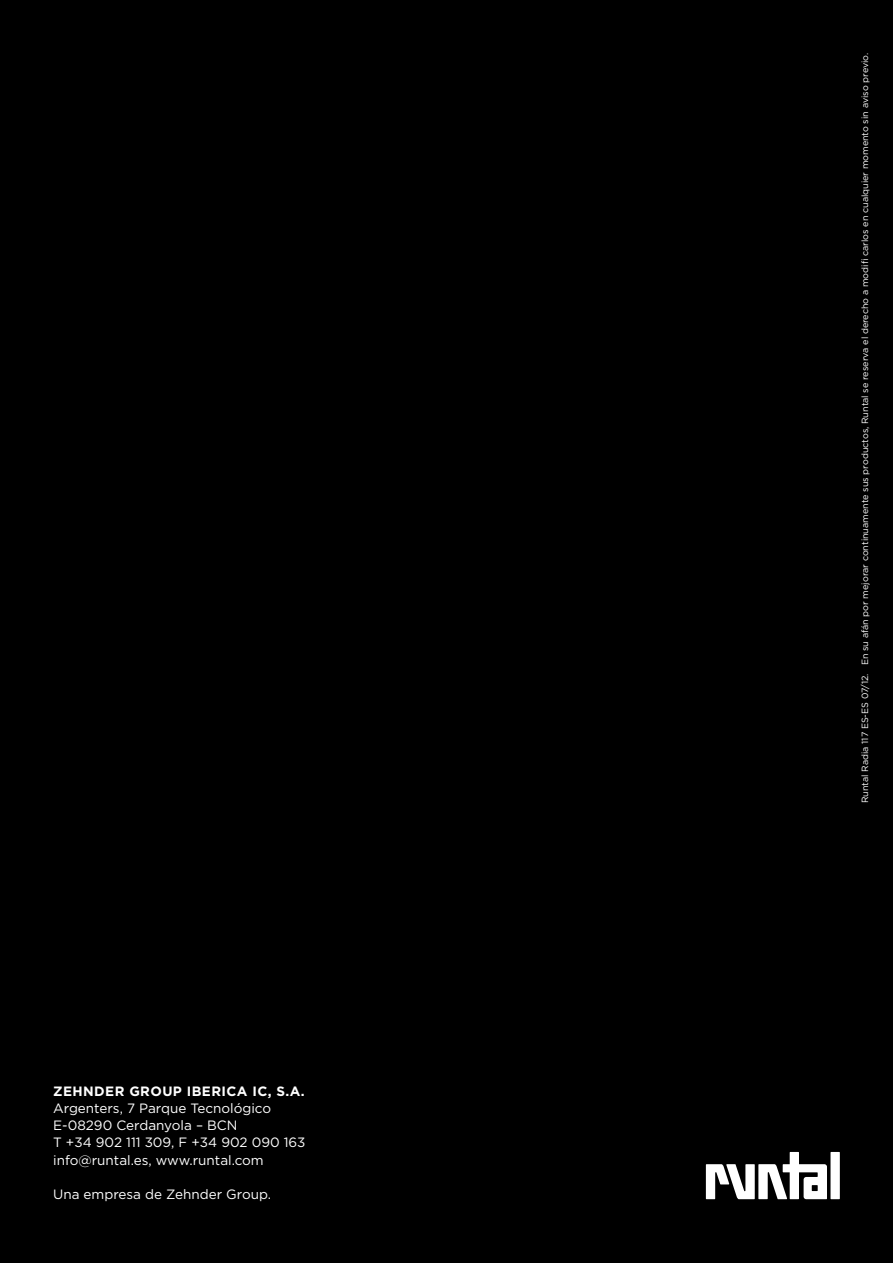
<style>
.page{position:relative;width:893px;height:1263px;background:#000}
.page>*{position:absolute;margin:0;border:0;box-sizing:border-box;transform-origin:0 0}
.t1{font:13.5px/17.2px "Gotham";color:#fff}
.t2{font:700 13.5px "Gotham";letter-spacing:.03em;color:#fff}
.t3{font:9px "Gotham";color:#fff}
</style>
<div class="page">
<svg style="left:706px;top:1152px;width:134px;height:47px"></svg>
<h1 class="t2" style="left:53px;top:1082px;width:253px">ZEHNDER GROUP IBERICA IC, S.A.</h1>
<h1 class="t1" style="left:53px;top:1099px;width:254px">Argenters, 7 Parque Tecnológico<br>E-08290 Cerdanyola – BCN<br>T +34 902 111 309, F +34 902 090 163 info@runtal.es, www.runtal.com</h1>
<h1 class="t1" style="left:53px;top:1185px;width:220px">Una empresa de Zehnder Group.</h1>
<p class="t3" style="left:859px;top:803px;width:752px;rotate:-90deg">Runtal Radia 117 ES-ES 07/12. En su afán por mejorar continuamente sus productos, Runtal se reserva el derecho a modifi carlos en cualquier momento sin aviso previo.</p>
</div>
